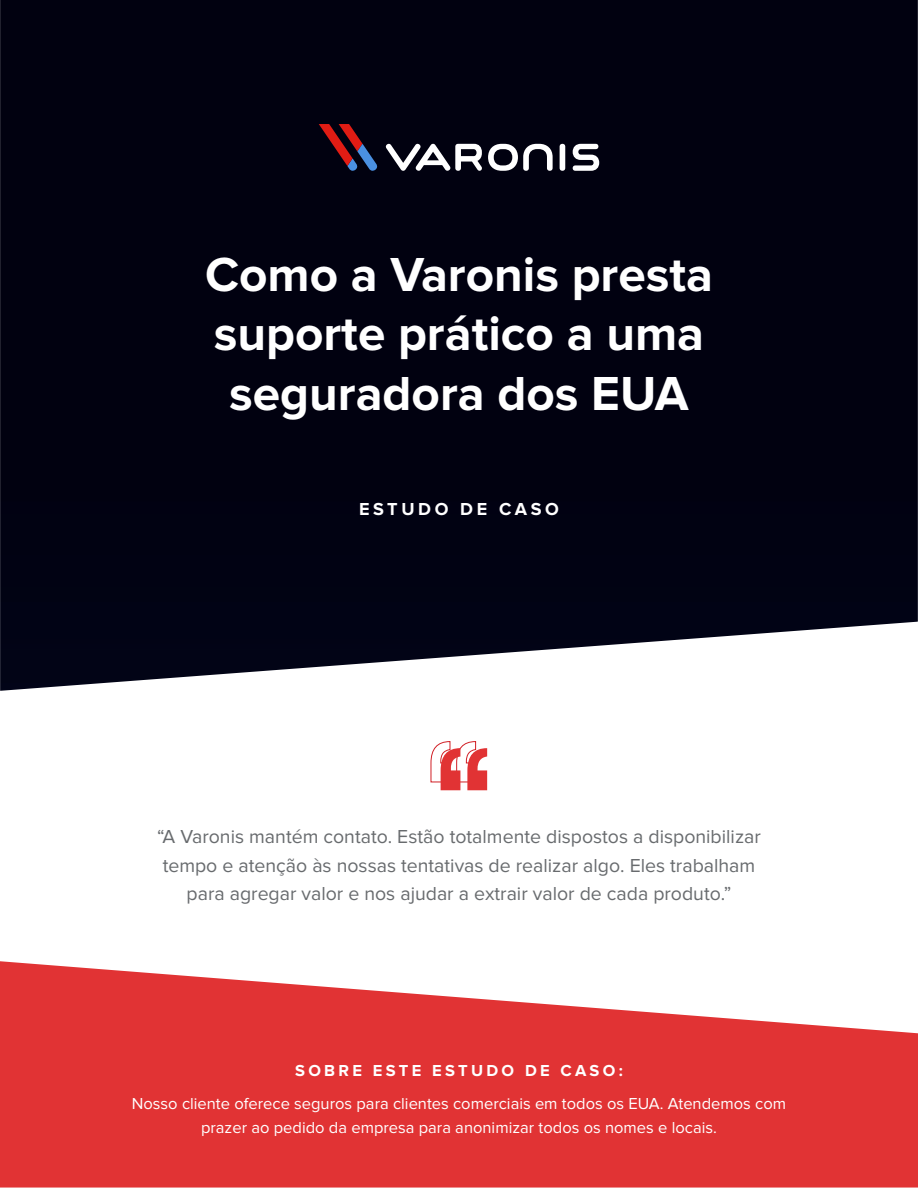
<style>
.page{position:relative;width:918px;height:1188px;background:#fff}
.page>*{position:absolute;margin:0;border:0;box-sizing:border-box;transform-origin:0 0}
.t1{font:700 49.5px/59.4px "Proxima Nova";color:#fff;text-align:center}
.t2{font:19.5px/28.5px "Proxima Nova";color:#686b6e;text-align:center}
.t3{font:700 18px "Proxima Nova";letter-spacing:.2em;color:#fff}
.t4{font:16.5px/24px "Proxima Nova";color:#fff;text-align:center}
.t5{font:700 16.5px "Proxima Nova";letter-spacing:.2em;color:#fff}
</style>
<div class="page">
<div style="left:0;top:0;width:918px;height:691px;background:#010110"></div>
<svg style="left:0;top:961px;width:918px;height:227px;fill:#e13334"></svg>
<svg style="left:431px;top:741px;width:56px;height:49px"></svg>
<div style="left:560px;top:144px;width:5px;height:27px;background:#fff;border-radius:3px"></div>
<svg style="left:573px;top:144px;width:26px;height:27px"></svg>
<svg style="left:385px;top:143px;width:97px;height:28px"></svg>
<svg style="left:488px;top:144px;width:65px;height:27px"></svg>
<svg style="left:319px;top:124px;width:59px;height:47px;background:#3c1627"></svg>
<h1 class="t1" style="left:205px;top:247px;width:509px">Como a Varonis presta suporte prático a uma seguradora dos EUA</h1>
<p class="t3" style="left:359px;top:501px;width:201px">ESTUDO DE CASO</p>
<p class="t2" style="left:157px;top:823px;width:605px">“A Varonis mantém contato. Estão totalmente dispostos a disponibilizar tempo e atenção às nossas tentativas de realizar algo. Eles trabalham para agregar valor e nos ajudar a extrair valor de cada produto.”</p>
<p class="t5" style="left:295px;top:1063px;width:329px">SOBRE ESTE ESTUDO DE CASO:</p>
<p class="t4" style="left:132px;top:1092px;width:656px">Nosso cliente oferece seguros para clientes comerciais em todos os EUA. Atendemos com prazer ao pedido da empresa para anonimizar todos os nomes e locais.</p>
</div>
